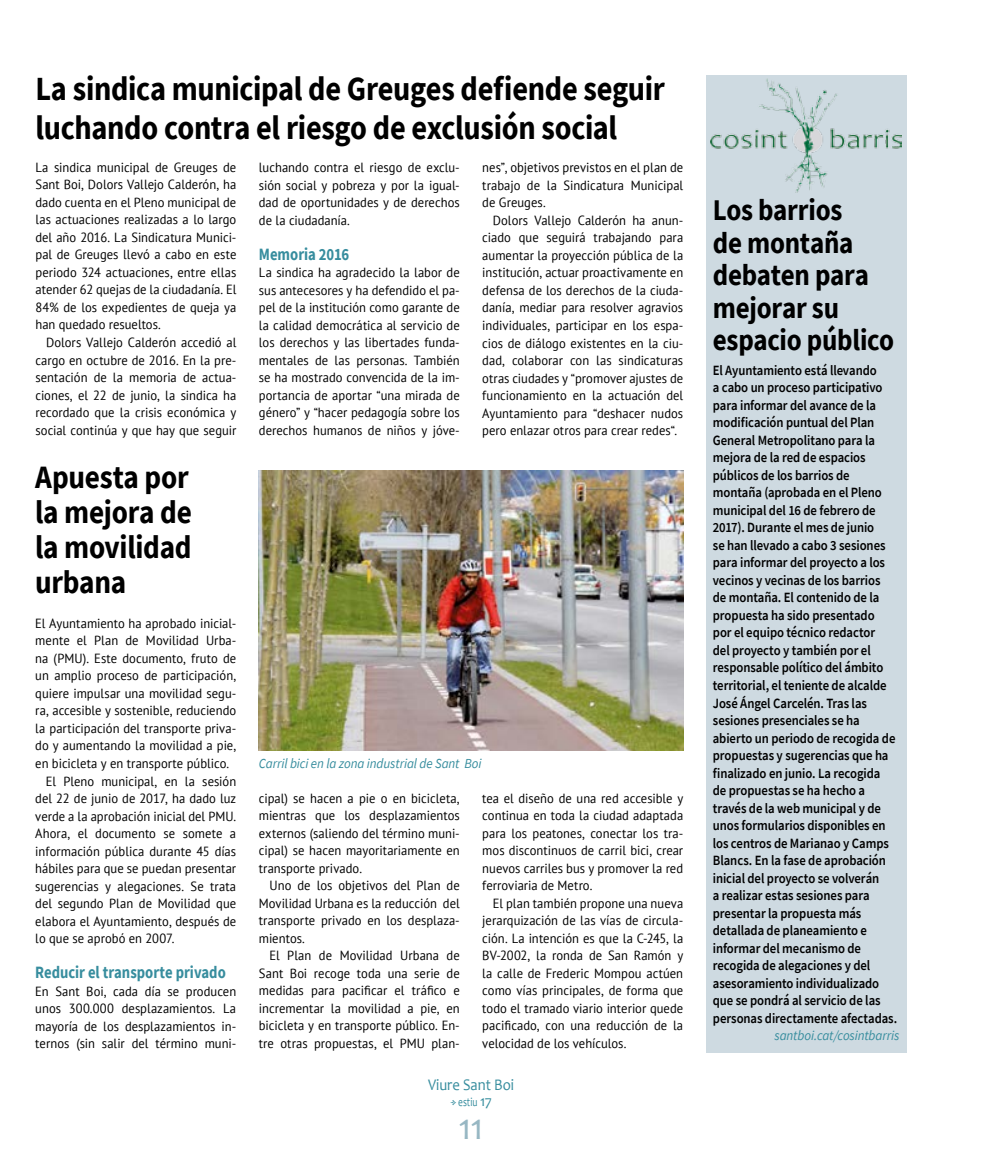
<style>
.page{position:relative;width:993px;height:1170px;background:#fff}
.page>*{position:absolute;margin:0;border:0;box-sizing:border-box;transform-origin:0 0}
.t1{font:37.5px "Candara";color:#97b7c3}
.t2{font:700 33.75px "Source Sans Pro";letter-spacing:-.01em;color:#000;scale:.9 1}
.t3{font:700 32.5px/35px "Source Sans Pro";letter-spacing:-.01em;color:#000;text-align:justify;scale:.9 1}
.t4{font:700 30px/32.5px "Source Sans Pro";letter-spacing:-.01em;color:#000;scale:.9 1}
.t5{font:700 17.25px "Source Sans Pro";color:#378d9e;scale:.85 1}
.t6{font:16.25px "Candara";color:#378d9e;scale:.9 1}
.t7{font:600 14.12px/17.5px "Source Sans Pro";letter-spacing:-.005em;color:#000;scale:.9 1}
.t8{font:italic 13.75px "Source Sans Pro";letter-spacing:-.01em;color:#378d9e;scale:.95 1}
.t9{font:13.25px/17.5px "PT Sans";color:#000;text-align:justify;scale:.95 1}
.t10{font:12.5px "Candara";color:#378d9e;scale:.75 1}
.s1{font-size:15px}
</style>
<div class="page">
<div style="left:705px;top:75px;width:201px;height:977px;background:#cedae1"></div>
<img style="left:710px;top:78px;width:191px;height:114px">
<img style="left:259px;top:470px;width:424px;height:280px">
<p class="t2" style="left:35px;top:66px;width:700px">La sindica municipal de Greuges defiende seguir</p>
<p class="t2" style="left:35px;top:104px;width:647px">luchando contra el riesgo de exclusión social</p>
<p class="t9" style="left:35px;top:158px;width:213px">La sindica municipal de Greuges de Sant Boi, Dolors Vallejo Calderón, ha dado cuenta en el Pleno municipal de las actuaciones realizadas a lo largo del año 2016. La Sindicatura Munici&shy;pal de Greuges llevó a cabo en este periodo 324 actuaciones, entre ellas atender 62 quejas de la ciudadanía. El 84% de los expedientes de queja ya han quedado resueltos.</p>
<p class="t9" style="left:35px;top:333px;width:213px;text-indent:11px">Dolors Vallejo Calderón accedió al cargo en octubre de 2016. En la pre&shy;sentación de la memoria de actua&shy;ciones, el 22 de junio, la sindica ha recordado que la crisis económica y social continúa y que hay que seguir</p>
<p class="t3" style="left:35px;top:459px;width:175px">Apuesta por la mejora de la movilidad urbana</p>
<p class="t9" style="left:35px;top:614px;width:213px">El Ayuntamiento ha aprobado inicial&shy;mente el Plan de Movilidad Urba&shy;na (PMU). Este documento, fruto de un amplio proceso de participación, quiere impulsar una movilidad segu&shy;ra, accesible y sostenible, reduciendo la participación del transporte priva&shy;do y aumentando la movilidad a pie, en bicicleta y en transporte público.</p>
<p class="t9" style="left:35px;top:771px;width:213px;text-indent:11px">El Pleno municipal, en la sesión del 22 de junio de 2017, ha dado luz verde a la aprobación inicial del PMU.<br>Ahora, el documento se somete a información pública durante 45 días hábiles para que se puedan presentar sugerencias y alegaciones. Se trata del segundo Plan de Movilidad que elabora el Ayuntamiento, después de lo que se aprobó en 2007.</p>
<p class="t5" style="left:35px;top:960px;width:225px">Reducir el transporte privado</p>
<p class="t9" style="left:35px;top:981px;width:213px">En Sant Boi, cada día se producen unos 300.000 desplazamientos. La mayoría de los desplazamientos in&shy;ternos (sin salir del término muni-</p>
<p class="t9" style="left:259px;top:159px;width:213px">luchando contra el riesgo de exclu&shy;sión social y pobreza y por la igual&shy;dad de oportunidades y de derechos de la ciudadanía.</p>
<p class="t5" style="left:259px;top:242px;width:108px">Memoria 2016</p>
<p class="t9" style="left:259px;top:263px;width:213px">La sindica ha agradecido la labor de sus antecesores y ha defendido el pa&shy;pel de la institución como garante de la calidad democrática al servicio de los derechos y las libertades funda&shy;mentales de las personas. También se ha mostrado convencida de la im&shy;portancia de aportar “una mirada de género” y “hacer pedagogía sobre los derechos humanos de niños y jóve-</p>
<p class="t9" style="left:482px;top:159px;width:213px">nes”, objetivos previstos en el plan de trabajo de la Sindicatura Municipal de Greuges.</p>
<p class="t9" style="left:482px;top:211px;width:213px;text-indent:11px">Dolors Vallejo Calderón ha anun&shy;ciado que seguirá trabajando para aumentar la proyección pública de la institución, actuar proactivamente en defensa de los derechos de la ciuda&shy;danía, mediar para resolver agravios individuales, participar en los espa&shy;cios de diálogo existentes en la ciu&shy;dad, colaborar con las sindicaturas otras ciudades y “promover ajustes de funcionamiento en la actuación del Ayuntamiento para “deshacer nudos pero enlazar otros para crear redes“.</p>
<p class="t8" style="left:259px;top:754px;width:236px">Carril bici en la zona industrial de Sant Boi</p>
<p class="t9" style="left:259px;top:789px;width:213px">cipal) se hacen a pie o en bicicleta, mientras que los desplazamientos externos (saliendo del término muni&shy;cipal) se hacen mayoritariamente en transporte privado.</p>
<p class="t9" style="left:259px;top:876px;width:213px;text-indent:11px">Uno de los objetivos del Plan de Movilidad Urbana es la reducción del transporte privado en los desplaza&shy;mientos.</p>
<p class="t9" style="left:259px;top:946px;width:213px;text-indent:11px">El Plan de Movilidad Urbana de Sant Boi recoge toda una serie de medidas para pacificar el tráfico e incrementar la movilidad a pie, en bicicleta y en transporte público. En&shy;tre otras propuestas, el PMU plan-</p>
<p class="t9" style="left:482px;top:789px;width:213px">tea el diseño de una red accesible y continua en toda la ciudad adaptada para los peatones, conectar los tra&shy;mos discontinuos de carril bici, crear nuevos carriles bus y promover la red ferroviaria de Metro.</p>
<p class="t9" style="left:482px;top:894px;width:213px;text-indent:11px">El plan también propone una nueva jerarquización de las vías de circula&shy;ción. La intención es que la C-245, la BV-2002, la ronda de San Ramón y la calle de Frederic Mompou actúen como vías principales, de forma que todo el tramado viario interior quede pacificado, con una reducción de la velocidad de los vehículos.</p>
<p class="t6" style="left:428px;top:1073px;width:97px">Viure Sant Boi</p>
<p class="t10" style="left:458px;top:1094px;width:47px">estiu <span class="s1">17</span></p>
<p class="t1" style="left:458px;top:1102px;width:27px">11</p>
<p class="t4" style="left:712px;top:193px;width:203px">Los barrios<br>de montaña debaten para mejorar su espacio público</p>
<p class="t7" style="left:712px;top:361px;width:190px">El Ayuntamiento está llevando a cabo un proceso participativo para informar del avance de la</p>
<p class="t7" style="left:712px;top:413px;width:181px">modificación puntual del Plan</p>
<p class="t7" style="left:712px;top:431px;width:204px">General Metropolitano para la mejora de la red de espacios públicos de los barrios de montaña (aprobada en el Pleno municipal del 16 de febrero de<br>2017). Durante el mes de junio<br>se han llevado a cabo 3 sesiones para informar del proyecto a los vecinos y vecinas de los barrios de montaña. El contenido de la propuesta ha sido presentado por el equipo técnico redactor del proyecto y también por el responsable político del ámbito territorial, el teniente de alcalde<br>José Ángel Carcelén. Tras las sesiones presenciales se ha abierto un periodo de recogida de propuestas y sugerencias que ha</p>
<p class="t7" style="left:712px;top:763px;width:188px">finalizado en junio. La recogida</p>
<p class="t7" style="left:712px;top:781px;width:206px">de propuestas se ha hecho a través de la web municipal y de unos formularios disponibles en los centros de Marianao y Camps<br>Blancs. En la fase de aprobación inicial del proyecto se volverán<br>a realizar estas sesiones para presentar la propuesta más detallada de planeamiento e informar del mecanismo de recogida de alegaciones y del asesoramiento individualizado que se pondrá al servicio de las personas directamente afectadas.</p>
<p class="t8" style="left:774px;top:1026px;width:133px">santboi.cat/cosintbarris</p>
</div>
